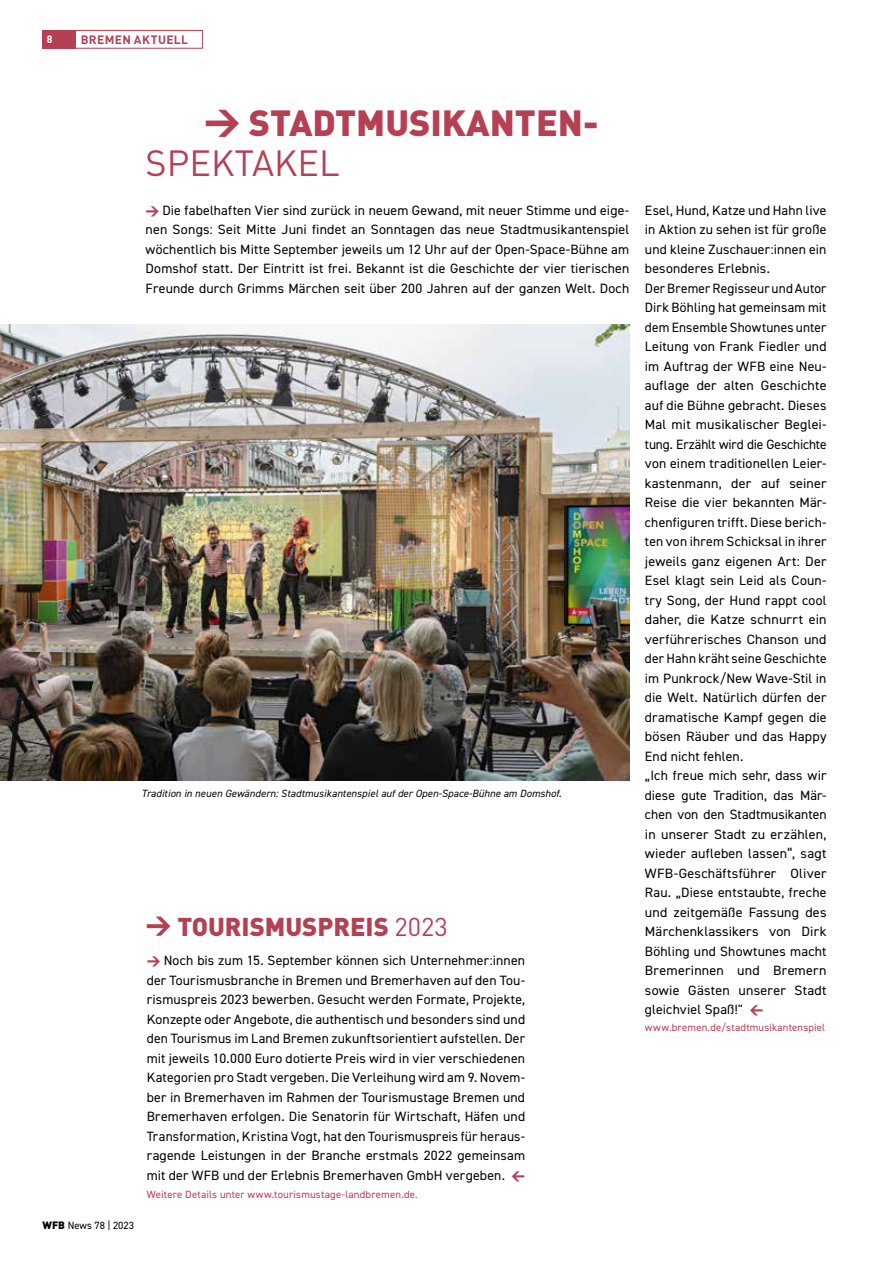
<style>
.page{position:relative;width:893px;height:1263px;background:#fff}
.page>*{position:absolute;margin:0;border:0;box-sizing:border-box;transform-origin:0 0}
.t1{font:900 36px/39.6px "DIN";color:#b54054}
.t2{font:900 25.5px "DIN";color:#b54054}
.t3{font:13.5px/19.5px "DIN2014";letter-spacing:.01em;color:#000;text-align:justify}
.t4{font:700 12px "DIN";letter-spacing:.025em;color:#b54054}
.t5{font:10.5px "DIN2014";letter-spacing:.015em;color:#b54054}
.t6{font:italic 10.5px "DIN2014";letter-spacing:.01em;color:#000}
.t7{font:10.5px "DIN2014";color:#000}
.t8{font:700 10.5px "DIN";color:#fff}
.s1{font-family:"DIN Black Expert";font-weight:400}
.s2{font-weight:400}
.s3{font-family:"DIN";font-weight:900}
.s4{font-family:"DIN Black Expert";color:#b54054}
</style>
<div class="page">
<div style="left:43px;top:30px;width:33px;height:18px;background:#b54054"></div>
<div style="left:43px;top:30px;width:160px;height:19px;border:1px solid #b54054"></div>
<img style="left:0;top:324px;width:629px;height:457px">
<p class="t8" style="left:47px;top:32px;width:7px">8</p>
<p class="t4" style="left:81px;top:32px;width:109px">BREMEN AKTUELL</p>
<h1 class="t1" style="left:146px;top:102px;width:454px;text-indent:58px"><span class="s1">W</span> STADTMUSIKANTEN-<br><span class="s2">SPEKTAKEL</span></h1>
<p class="t7" style="left:43px;top:1218px;width:93px"><span class="s3">WFB</span> News 78 | 2023</p>
<p class="t3" style="left:146px;top:200px;width:485px"><span class="s4">W</span> Die fabelhaften Vier sind zurück in neuem Gewand, mit neuer Stimme und eige&shy;nen Songs: Seit Mitte Juni findet an Sonntagen das neue Stadtmusikantenspiel wöchentlich bis Mitte September jeweils um 12 Uhr auf der Open-Space-Bühne am Domshof statt. Der Eintritt ist frei. Bekannt ist die Geschichte der vier tierischen Freunde durch Grimms Märchen seit über 200 Jahren auf der ganzen Welt. Doch</p>
<p class="t3" style="left:645px;top:200px;width:183px;text-align:left">Esel, Hund, Katze und Hahn live in Aktion zu sehen ist für große und kleine Zuschauer:innen ein besonderes Erlebnis.<br>Der Bremer Regisseur und Autor<br>Dirk Böhling hat gemeinsam mit dem Ensemble Showtunes unter<br>Leitung von Frank Fiedler und im Auftrag der WFB eine Neu&shy;auflage der alten Geschichte auf die Bühne gebracht. Dieses<br>Mal mit musikalischer Beglei&shy;tung. Erzählt wird die Geschichte von einem traditionellen Leier&shy;kastenmann, der auf seiner<br>Reise die vier bekannten Mär&shy;chenfiguren trifft. Diese berich&shy;ten von ihrem Schicksal in ihrer jeweils ganz eigenen Art: Der<br>Esel klagt sein Leid als Coun&shy;try Song, der Hund rappt cool daher, die Katze schnurrt ein verführerisches Chanson und der Hahn kräht seine Geschichte im Punkrock/New Wave-Stil in die Welt. Natürlich dürfen der dramatische Kampf gegen die bösen Räuber und das Happy<br>End nicht fehlen.<br>„Ich freue mich sehr, dass wir diese gute Tradition, das Mär&shy;chen von den Stadtmusikanten in unserer Stadt zu erzählen, wieder aufleben lassen“, sagt<br>WFB-Geschäftsführer Oliver<br>Rau. „Diese entstaubte, freche und zeitgemäße Fassung des<br>Märchenklassikers von Dirk<br>Böhling und Showtunes macht<br>Bremerinnen und Bremern sowie Gästen unserer Stadt gleichviel Spaß!" <span class="s4">V</span></p>
<p class="t5" style="left:645px;top:1020px;width:182px">www.bremen.de/stadtmusikantenspiel</p>
<p class="t6" style="left:141px;top:787px;width:422px">Tradition in neuen Gewändern: Stadtmusikantenspiel auf der Open-Space-Bühne am Domshof.</p>
<h2 class="t2" style="left:146px;top:910px;width:304px"><span class="s1">W</span> TOURISMUSPREIS <span class="s2">2023</span></h2>
<p class="t3" style="left:147px;top:951px;width:380px"><span class="s4">W</span> Noch bis zum 15. September können sich Unternehmer:innen der Tourismusbranche in Bremen und Bremerhaven auf den Tou&shy;rismuspreis 2023 bewerben. Gesucht werden Formate, Projekte, Konzepte oder Angebote, die authentisch und besonders sind und den Tourismus im Land Bremen zukunftsorientiert aufstellen. Der mit jeweils 10.000 Euro dotierte Preis wird in vier verschiedenen Kategorien pro Stadt vergeben. Die Verleihung wird am 9. Novem&shy;ber in Bremerhaven im Rahmen der Tourismustage Bremen und Bremerhaven erfolgen. Die Senatorin für Wirtschaft, Häfen und Transformation, Kristina Vogt, hat den Tourismuspreis für heraus&shy;ragende Leistungen in der Branche erstmals 2022 gemeinsam mit der WFB und der Erlebnis Bremerhaven GmbH vergeben. <span class="s4">V</span></p>
<p class="t5" style="left:147px;top:1188px;width:273px">Weitere Details unter www.tourismustage-landbremen.de.</p>
</div>
